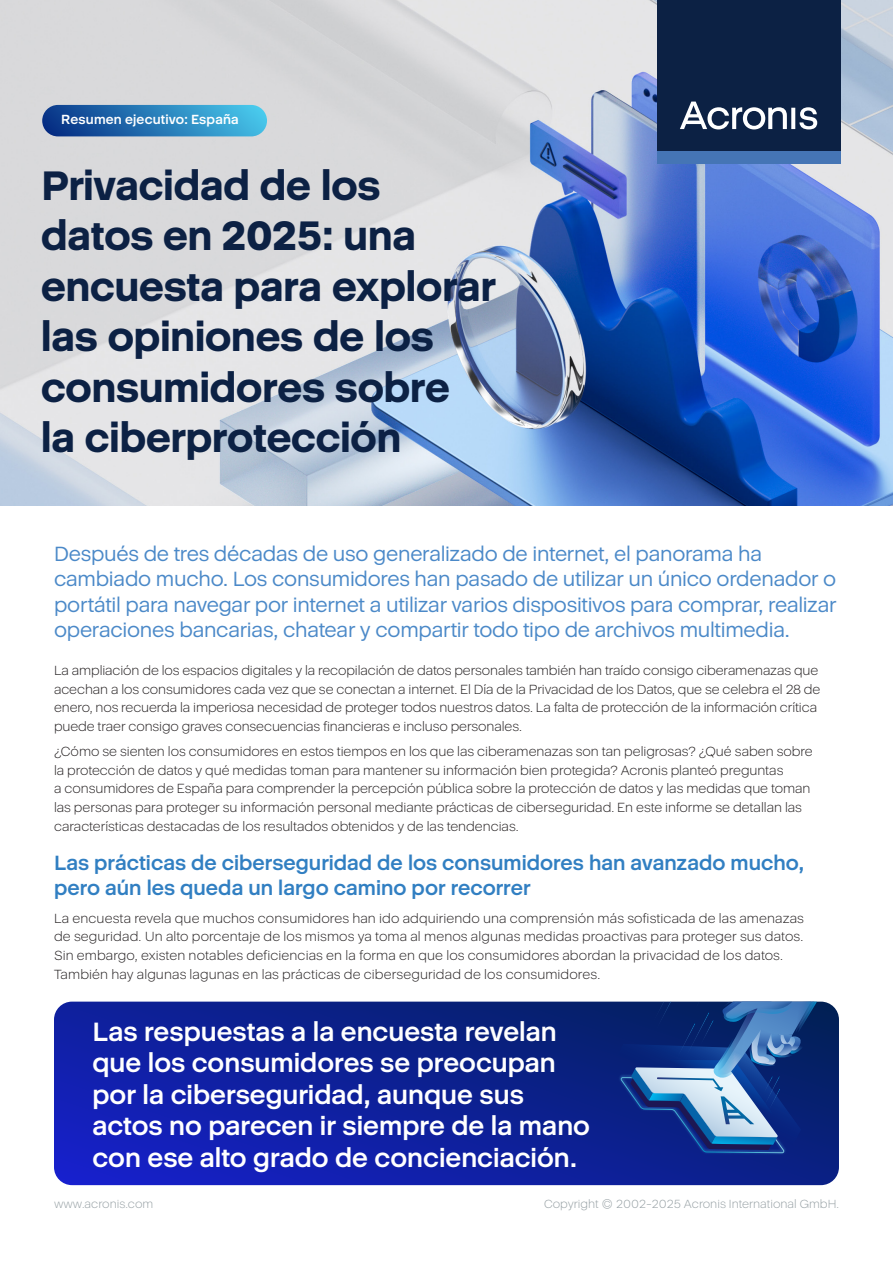
<style>
.page{position:relative;width:893px;height:1263px;background:#fff}
.page>*{position:absolute;margin:0;border:0;box-sizing:border-box;transform-origin:0 0}
.Titre_Document{font:800 42px/50.4px "Acronis Cyber";color:#0c2144}
.body_text{font:700 27px/31.5px "Acronis Cyber";color:#fff}
.Body_Text{font:21px/25.5px "Acronis Cyber";letter-spacing:-.015em;color:#4b89c8}
.Body_Text-2{font:700 21px/25.2px "Acronis Cyber";color:#317fc2}
.Body_Text-3{font:300 13.5px/18.8px "Acronis Cyber";letter-spacing:-.005em;color:#231f20}
.Body_Text-4{font:700 13.5px "Acronis Cyber";letter-spacing:.01em;color:#fff}
.t1{font:300 12px "Acronis Cyber";color:#96a0a4}
</style>
<div class="page">
<img style="left:0;top:0;width:893px;height:505px">
<svg style="left:54px;top:1001px;width:785px;height:184px;background:#0f219a"></svg>
<img style="left:603px;top:1028px;width:205px;height:157px">
<svg style="left:615px;top:1001px;width:202px;height:153px;background:#325598"></svg>
<div style="left:42px;top:105px;width:225px;height:31px;background:linear-gradient(to right,#062f84,#48c7eb);border-radius:16px"></div>
<div style="left:657px;top:0;width:183px;height:151px;background:#0c2144"></div>
<div style="left:657px;top:151px;width:183px;height:13px;background:#4575b5"></div>
<svg style="left:680px;top:102px;width:137px;height:27px"></svg>
<p class="Body_Text-4" style="left:61px;top:111px;width:179px">Resumen ejecutivo: España</p>
<p class="Titre_Document" style="left:41px;top:160px;width:456px">Privacidad de los datos en 2025: una encuesta para explorar las opiniones de los consumidores sobre<br>la ciberprotección</p>
<p class="Body_Text" style="left:54px;top:541px;width:784px">Después de tres décadas de uso generalizado de internet, el panorama ha cambiado mucho. Los consumidores han pasado de utilizar un único ordenador o portátil para navegar por internet a utilizar varios dispositivos para comprar, realizar operaciones bancarias, chatear y compartir todo tipo de archivos multimedia.</p>
<p class="Body_Text-3" style="left:54px;top:661px;width:768px">La ampliación de los espacios digitales y la recopilación de datos personales también han traído consigo ciberamenazas que acechan a los consumidores cada vez que se conectan a internet. El Día de la Privacidad de los Datos, que se celebra el 28 de enero, nos recuerda la imperiosa necesidad de proteger todos nuestros datos. La falta de protección de la información crítica puede traer consigo graves consecuencias financieras e incluso personales.</p>
<p class="Body_Text-3" style="left:54px;top:742px;width:760px">¿Cómo se sienten los consumidores en estos tiempos en los que las ciberamenazas son tan peligrosas? ¿Qué saben sobre la protección de datos y qué medidas toman para mantener su información bien protegida? Acronis planteó preguntas<br>a consumidores de España para comprender la percepción pública sobre la protección de datos y las medidas que toman las personas para proteger su información personal mediante prácticas de ciberseguridad. En este informe se detallan las características destacadas de los resultados obtenidos y de las tendencias.</p>
<p class="Body_Text-2" style="left:54px;top:850px;width:751px">Las prácticas de ciberseguridad de los consumidores han avanzado mucho, pero aún les queda un largo camino por recorrer</p>
<p class="Body_Text-3" style="left:54px;top:908px;width:751px">La encuesta revela que muchos consumidores han ido adquiriendo una comprensión más sofisticada de las amenazas de seguridad. Un alto porcentaje de los mismos ya toma al menos algunas medidas proactivas para proteger sus datos.<br>Sin embargo, existen notables deficiencias en la forma en que los consumidores abordan la privacidad de los datos.<br>También hay algunas lagunas en las prácticas de ciberseguridad de los consumidores.</p>
<p class="body_text" style="left:92px;top:1015px;width:499px">Las respuestas a la encuesta revelan que los consumidores se preocupan por la ciberseguridad, aunque sus actos no parecen ir siempre de la mano con ese alto grado de concienciación.</p>
<p class="t1" style="left:54px;top:1196px;width:101px">www.acronis.com</p>
<p class="t1" style="left:544px;top:1197px;width:296px">Copyright © 2002-2025 Acronis International GmbH.</p>
</div>
